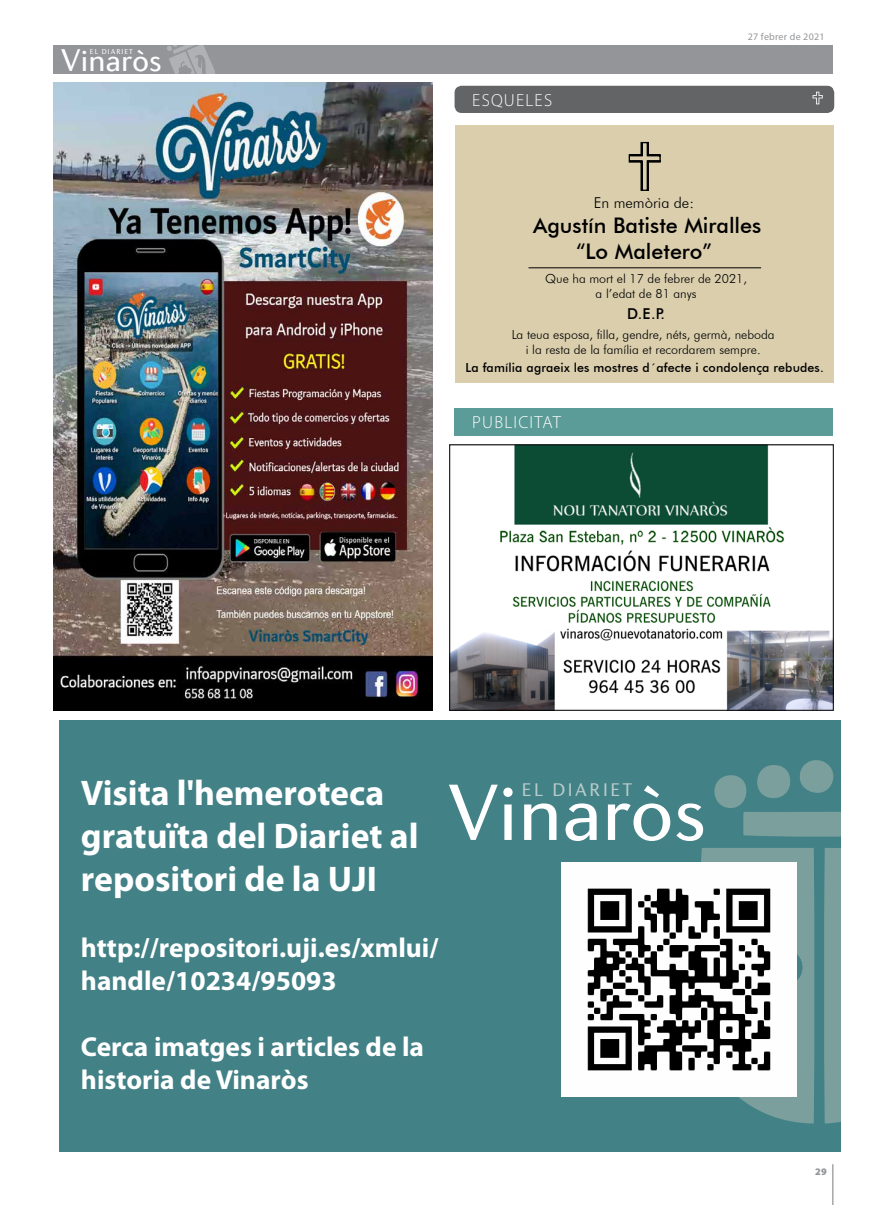
<style>
.page{position:relative;width:886px;height:1205px;background:#fff}
.page>*{position:absolute;margin:0;border:0;box-sizing:border-box;transform-origin:0 0}
.t1{font:81.25px "Diverda Sans Com";color:#fff}
.t2{font:700 35.75px/42.9px "Myriad Pro";color:#fff}
.t3{font:31.75px "Diverda Sans Com";color:#fff}
.t4{font:700 27.5px/33px "Myriad Pro";color:#fff}
.t5{font:500 21.5px/25.9px "Futura BT";color:#000;text-align:center}
.t6{font:18.5px "Diverda Sans Com";letter-spacing:.14em;color:#b9cccb}
.t7{font:300 17.5px "Myriad Pro";letter-spacing:.07em;color:#fff}
.t8{font:300 15px "Futura BT";color:#000}
.t9{font:500 15px "Futura BT";color:#000}
.t10{font:300 12.5px/15px "Futura BT";color:#000;text-align:center}
.t11{font:500 12.5px "Futura BT";letter-spacing:.01em;color:#000}
.t12{font:10px "Myriad Pro";letter-spacing:.025em;color:#939598}
.t13{font:900 10px "Myriad Pro";color:#939598}
.t14{font:7.25px "Diverda Sans Com";letter-spacing:.14em;color:#fff}
</style>
<div class="page">
<hr style="left:832px;top:1164px;width:1px;height:41px;background:#939598">
<div style="left:53px;top:45px;width:780px;height:29px;background:#939598"></div>
<svg style="left:167px;top:45px;width:48px;height:29px"></svg>
<img style="left:53px;top:83px;width:380px;height:627px">
<img style="left:451px;top:447px;width:380px;height:261px">
<div style="left:449px;top:445px;width:384px;height:265px;border:1px solid #000"></div>
<div style="left:454px;top:408px;width:378px;height:28px;background:#5b9b98"></div>
<div style="left:454px;top:86px;width:380px;height:27px;background:#636466;border-radius:7px"></div>
<svg style="left:812px;top:92px;width:11px;height:12px"></svg>
<div style="left:59px;top:720px;width:781px;height:432px;background:#428186"></div>
<svg style="left:714px;top:757px;width:127px;height:80px"></svg>
<div style="left:824px;top:848px;width:16px;height:275px;background:#7b9f9d"></div>
<svg style="left:701px;top:848px;width:114px;height:275px"></svg>
<img style="left:561px;top:862px;width:235px;height:235px">
<div style="left:455px;top:125px;width:379px;height:258px;background:#dacead"></div>
<svg style="left:628px;top:141px;width:33px;height:50px"></svg>
<hr style="left:528px;top:267px;width:233px;height:1px;background:#000">
<p class="t14" style="left:90px;top:47px;width:44px">EL DIARIET</p>
<h3 class="t3" style="left:61px;top:42px;width:102px">Vinaròs</h3>
<h3 class="t7" style="left:472px;top:89px;width:81px">ESQUELES</h3>
<p class="t12" style="left:748px;top:30px;width:78px">27 febrer de 2021</p>
<p class="t8" style="left:594px;top:194px;width:102px">En memòria de:</p>
<h3 class="t5" style="left:533px;top:213px;width:230px">Agustín Batiste Miralles “Lo Maletero”</h3>
<p class="t10" style="left:545px;top:271px;width:203px">Que ha mort el 17 de febrer de 2021, a l’edat de 81 anys</p>
<p class="t9" style="left:627px;top:305px;width:39px">D.E.P.</p>
<p class="t10" style="left:512px;top:327px;width:264px">La teua esposa, filla, gendre, néts, germà, neboda i la resta de la família et recordarem sempre.</p>
<p class="t11" style="left:465px;top:360px;width:360px">La família agraeix les mostres d´afecte i condolença rebudes.</p>
<h3 class="t7" style="left:472px;top:411px;width:90px">PUBLICITAT</h3>
<h2 class="t2" style="left:81px;top:771px;width:339px">Visita l'hemeroteca gratuïta del Diariet al repositori de la UJI</h2>
<h3 class="t4" style="left:81px;top:930px;width:359px">http://repositori.uji.es/xmlui/ handle/10234/95093</h3>
<h3 class="t6" style="left:522px;top:779px;width:112px">EL DIARIET</h3>
<h1 class="t1" style="left:447px;top:766px;width:260px">Vinaròs</h1>
<h3 class="t4" style="left:81px;top:1029px;width:345px">Cerca imatges i articles de la historia de Vinaròs</h3>
<p class="t13" style="left:815px;top:1165px;width:13px">29</p>
</div>
